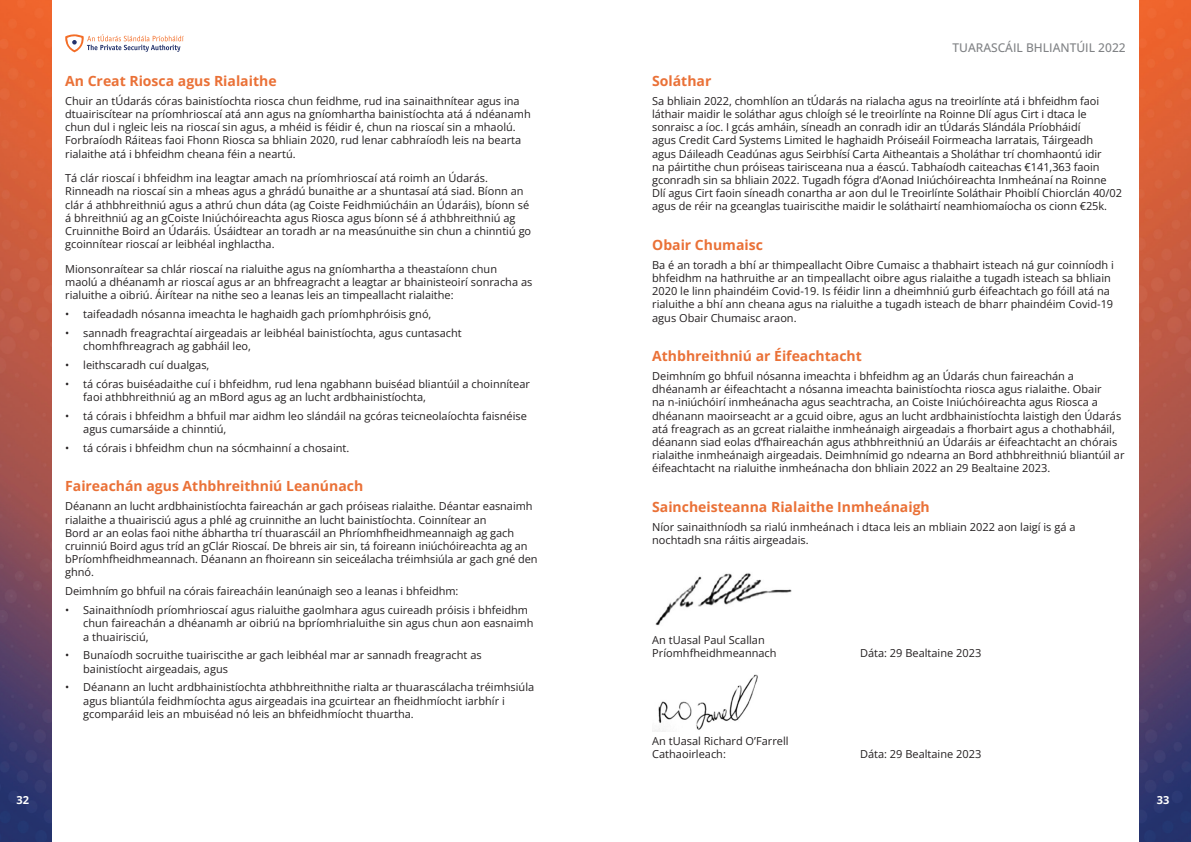
<style>
.page{position:relative;width:1191px;height:842px;background:#fff}
.page>*{position:absolute;margin:0;border:0;box-sizing:border-box;transform-origin:0 0}
.Heading_2_list{font:700 14px "Open Sans";color:#ea7137}
.t1{font:500 12px "Open Sans";color:#808285}
.text{font:11px/13.2px "Open Sans";color:#231f20}
.t2{font:700 11px "Open Sans";color:#fff}
</style>
<div class="page">
<img style="left:1140px;top:0;width:51px;height:842px">
<svg style="left:65px;top:34px;width:119px;height:18px"></svg>
<img style="left:0;top:0;width:51px;height:842px">
<img style="left:655px;top:573px;width:137px;height:53px">
<img style="left:652px;top:674px;width:106px;height:58px">
<p class="Heading_2_list" style="left:65px;top:71px;width:213px">An Creat Riosca agus Rialaithe</p>
<p class="text" style="left:65px;top:94px;width:467px">Chuir an tÚdarás córas bainistíochta riosca chun feidhme, rud ina sainaithnítear agus ina dtuairiscítear na príomhrioscaí atá ann agus na gníomhartha bainistíochta atá á ndéanamh chun dul i ngleic leis na rioscaí sin agus, a mhéid is féidir é, chun na rioscaí sin a mhaolú.<br>Forbraíodh Ráiteas faoi Fhonn Riosca sa bhliain 2020, rud lenar cabhraíodh leis na bearta rialaithe atá i bhfeidhm cheana féin a neartú.</p>
<p class="text" style="left:65px;top:171px;width:467px">Tá clár rioscaí i bhfeidhm ina leagtar amach na príomhrioscaí atá roimh an Údarás.<br>Rinneadh na rioscaí sin a mheas agus a ghrádú bunaithe ar a shuntasaí atá siad. Bíonn an clár á athbhreithniú agus a athrú chun dáta (ag Coiste Feidhmiúcháin an Údaráis), bíonn sé á bhreithniú ag an gCoiste Iniúchóireachta agus Riosca agus bíonn sé á athbhreithniú ag Cruinnithe Boird an Údaráis. Úsáidtear an toradh ar na measúnuithe sin chun a chinntiú go gcoinnítear rioscaí ar leibhéal inghlactha.</p>
<p class="text" style="left:65px;top:262px;width:469px">Mionsonraítear sa chlár rioscaí na rialuithe agus na gníomhartha a theastaíonn chun<br>maolú a dhéanamh ar rioscaí agus ar an bhfreagracht a leagtar ar bhainisteoirí sonracha as rialuithe a oibriú. Áirítear na nithe seo a leanas leis an timpeallacht rialaithe:</p>
<p class="text" style="left:65px;top:307px;width:368px">• taifeadadh nósanna imeachta le haghaidh gach príomhphróisis gnó,</p>
<p class="text" style="left:83px;top:326px;width:380px;text-indent:-18px">• sannadh freagrachtaí airgeadais ar leibhéal bainistíochta, agus cuntasacht chomhfhreagrach ag gabháil leo,</p>
<p class="text" style="left:65px;top:358px;width:146px">• leithscaradh cuí dualgas,</p>
<p class="text" style="left:83px;top:377px;width:448px;text-indent:-18px">• tá córas buiséadaithe cuí i bhfeidhm, rud lena ngabhann buiséad bliantúil a choinnítear faoi athbhreithniú ag an mBord agus ag an lucht ardbhainistíochta,</p>
<p class="text" style="left:83px;top:409px;width:445px;text-indent:-18px">• tá córais i bhfeidhm a bhfuil mar aidhm leo slándáil na gcóras teicneolaíochta faisnéise agus cumarsáide a chinntiú,</p>
<p class="text" style="left:65px;top:441px;width:286px">• tá córais i bhfeidhm chun na sócmhainní a chosaint.</p>
<p class="Heading_2_list" style="left:65px;top:477px;width:299px">Faireachán agus Athbhreithniú Leanúnach</p>
<p class="text" style="left:65px;top:499px;width:474px">Déanann an lucht ardbhainistíochta faireachán ar gach próiseas rialaithe. Déantar easnaimh rialaithe a thuairisciú agus a phlé ag cruinnithe an lucht bainistíochta. Coinnítear an<br>Bord ar an eolas faoi nithe ábhartha trí thuarascáil an Phríomhfheidhmeannaigh ag gach cruinniú Boird agus tríd an gClár Rioscaí. De bhreis air sin, tá foireann iniúchóireachta ag an bPríomhfheidhmeannach. Déanann an fhoireann sin seiceálacha tréimhsiúla ar gach gné den ghnó.</p>
<p class="text" style="left:65px;top:584px;width:395px">Deimhním go bhfuil na córais faireacháin leanúnaigh seo a leanas i bhfeidhm:</p>
<p class="text" style="left:83px;top:603px;width:452px;text-indent:-18px">• Sainaithníodh príomhrioscaí agus rialuithe gaolmhara agus cuireadh próisis i bhfeidhm chun faireachán a dhéanamh ar oibriú na bpríomhrialuithe sin agus chun aon easnaimh a thuairisciú,</p>
<p class="text" style="left:83px;top:648px;width:400px;text-indent:-18px">• Bunaíodh socruithe tuairiscithe ar gach leibhéal mar ar sannadh freagracht as bainistíocht airgeadais, agus</p>
<p class="text" style="left:83px;top:681px;width:452px;text-indent:-18px">• Déanann an lucht ardbhainistíochta athbhreithnithe rialta ar thuarascálacha tréimhsiúla agus bliantúla feidhmíochta agus airgeadais ina gcuirtear an fheidhmíocht iarbhír i gcomparáid leis an mbuiséad nó leis an bhfeidhmíocht thuartha.</p>
<p class="t1" style="left:952px;top:39px;width:175px">TUARASCÁIL BHLIANTÚIL 2022</p>
<p class="Heading_2_list" style="left:652px;top:71px;width:61px">Soláthar</p>
<p class="text" style="left:652px;top:94px;width:471px">Sa bhliain 2022, chomhlíon an tÚdarás na rialacha agus na treoirlínte atá i bhfeidhm faoi láthair maidir le soláthar agus chloígh sé le treoirlínte na Roinne Dlí agus Cirt i dtaca le sonraisc a íoc. I gcás amháin, síneadh an conradh idir an tÚdarás Slándála Príobháidí<br>agus Credit Card Systems Limited le haghaidh Próiseáil Foirmeacha Iarratais, Táirgeadh<br>agus Dáileadh Ceadúnas agus Seirbhísí Carta Aitheantais a Sholáthar trí chomhaontú idir<br>na páirtithe chun próiseas tairisceana nua a éascú. Tabhaíodh caiteachas €141,363 faoin gconradh sin sa bhliain 2022. Tugadh fógra d’Aonad Iniúchóireachta Inmheánaí na Roinne Dlí agus Cirt faoin síneadh conartha ar aon dul le Treoirlínte Soláthair Phoiblí Chiorclán 40/02 agus de réir na gceanglas tuairiscithe maidir le soláthairtí neamhiomaíocha os cionn €25k.</p>
<p class="Heading_2_list" style="left:652px;top:235px;width:112px">Obair Chumaisc</p>
<p class="text" style="left:652px;top:258px;width:463px">Ba é an toradh a bhí ar thimpeallacht Oibre Cumaisc a thabhairt isteach ná gur coinníodh i bhfeidhm na hathruithe ar an timpeallacht oibre agus rialaithe a tugadh isteach sa bhliain 2020 le linn phaindéim Covid-19. Is féidir linn a dheimhniú gurb éifeachtach go fóill atá na rialuithe a bhí ann cheana agus na rialuithe a tugadh isteach de bharr phaindéim Covid-19 agus Obair Chumaisc araon.</p>
<p class="Heading_2_list" style="left:652px;top:346px;width:211px">Athbhreithniú ar Éifeachtacht</p>
<p class="text" style="left:652px;top:369px;width:474px">Deimhním go bhfuil nósanna imeachta i bhfeidhm ag an Údarás chun faireachán a dhéanamh ar éifeachtacht a nósanna imeachta bainistíochta riosca agus rialaithe. Obair<br>na n-iniúchóirí inmheánacha agus seachtracha, an Coiste Iniúchóireachta agus Riosca a dhéanann maoirseacht ar a gcuid oibre, agus an lucht ardbhainistíochta laistigh den Údarás atá freagrach as an gcreat rialaithe inmheánaigh airgeadais a fhorbairt agus a chothabháil, déanann siad eolas d’fhaireachán agus athbhreithniú an Údaráis ar éifeachtacht an chórais rialaithe inmheánaigh airgeadais. Deimhnímid go ndearna an Bord athbhreithniú bliantúil ar éifeachtacht na rialuithe inmheánacha don bhliain 2022 an 29 Bealtaine 2023.</p>
<p class="Heading_2_list" style="left:652px;top:497px;width:279px">Saincheisteanna Rialaithe Inmheánaigh</p>
<p class="text" style="left:652px;top:520px;width:425px">Níor sainaithníodh sa rialú inmheánach i dtaca leis an mbliain 2022 aon laigí is gá a nochtadh sna ráitis airgeadais.</p>
<p class="text" style="left:652px;top:633px;width:126px">An tUasal Paul Scallan<br>Príomhfheidhmeannach</p>
<p class="text" style="left:652px;top:734px;width:138px">An tUasal Richard O’Farrell<br>Cathaoirleach:</p>
<p class="text" style="left:860px;top:646px;width:123px">Dáta: 29 Bealtaine 2023</p>
<p class="text" style="left:860px;top:747px;width:123px">Dáta: 29 Bealtaine 2023</p>
<p class="t2" style="left:16px;top:793px;width:16px">3232</p>
<p class="t2" style="left:1157px;top:793px;width:14px">33</p>
</div>
